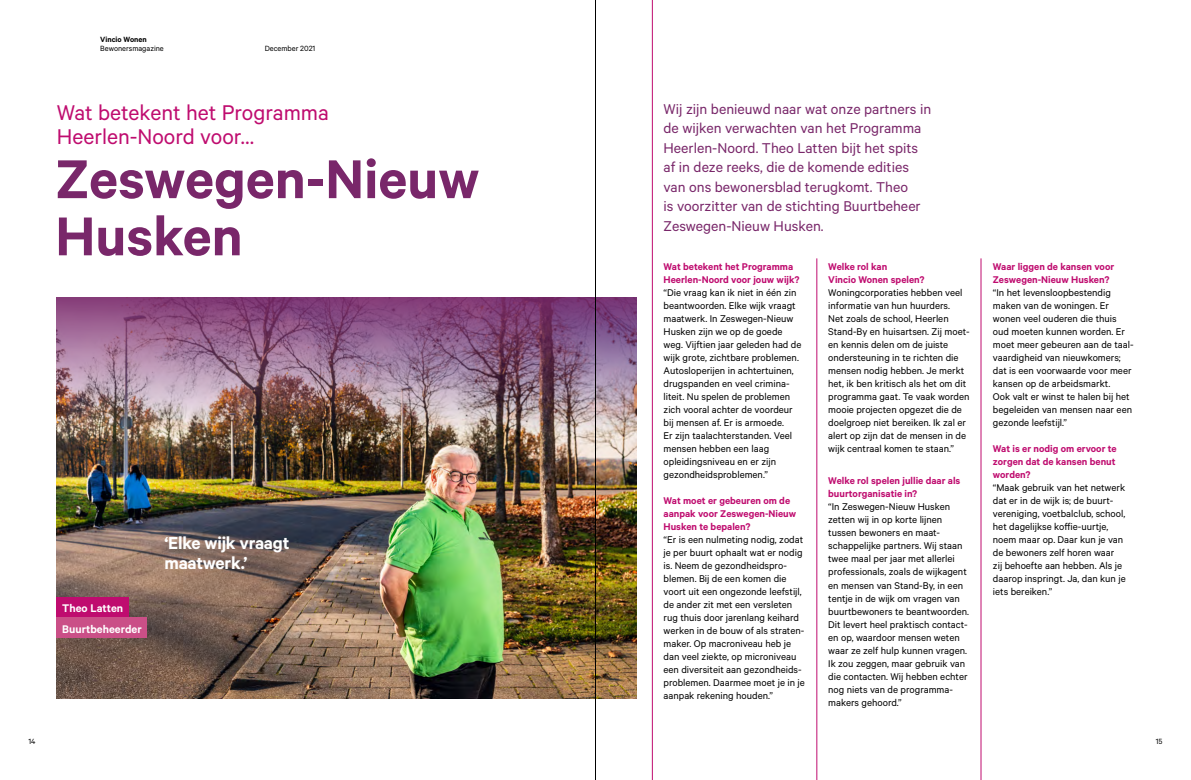
<style>
.page{position:relative;width:1191px;height:780px;background:#fff}
.page>*{position:absolute;margin:0;border:0;box-sizing:border-box;transform-origin:0 0}
.t1{font:600 61.5px/57.1px "Calibre";color:#79276a}
.t2{font:24px/24px "Calibre";color:#bf0c6f}
.t3{font:600 19.5px/20px "Calibre";letter-spacing:-.01em;color:#fff}
.t4{font:16px/19.5px "Calibre";color:#79276a}
.t5{font:600 12.5px/20.7px "Calibre";color:#fff}
.t6{font:11px/13px "Calibre";color:#000}
.t7{font:600 11px/13px "Calibre";color:#bf0c6f}
.t8{font:8.5px "Calibre";color:#000}
.t9{font:600 8.5px "Calibre";color:#000}
</style>
<div class="page">
<img style="left:57px;top:460px;width:579px;height:238px">
<img style="left:56px;top:297px;width:580px;height:163px">
<div style="left:57px;top:596px;width:72px;height:21px;background:#bf0c6f"></div>
<div style="left:57px;top:617px;width:90px;height:21px;background:#ca4f87"></div>
<hr style="left:980px;top:258px;width:1px;height:522px;background:#bf0c6f">
<hr style="left:816px;top:258px;width:1px;height:522px;background:#bf0c6f">
<hr style="left:652px;top:0;width:1px;height:780px;background:#bf0c6f">
<hr style="left:595px;top:0;width:1px;height:780px;background:#000">
<p class="t9" style="left:100px;top:34px;width:48px">Vincio Wonen</p>
<p class="t8" style="left:100px;top:43px;width:65px">Bewonersmagazine</p>
<p class="t8" style="left:265px;top:43px;width:52px">December 2021</p>
<h2 class="t2" style="left:57px;top:100px;width:274px">Wat betekent het Programma<br>Heerlen-Noord voor…</h2>
<h1 class="t1" style="left:55px;top:149px;width:426px">Zeswegen-Nieuw<br>Husken</h1>
<p class="t5" style="left:62px;top:597px;width:81px">Theo Latten<br>Buurtbeheerder</p>
<h3 class="t3" style="left:164px;top:532px;width:126px">‘Elke wijk vraagt maatwerk.’</h3>
<p class="t4" style="left:663px;top:98px;width:269px">Wij zijn benieuwd naar wat onze partners in de wijken verwachten van het Programma Heerlen-Noord. Theo Latten bijt het spits af in deze reeks, die de komende edities van ons bewonersblad terugkomt. Theo<br>is voorzitter van de stichting Buurtbeheer Zeswegen-Nieuw Husken.</p>
<p class="t7" style="left:663px;top:259px;width:138px">Wat betekent het Programma<br>Heerlen-Noord voor jouw wijk?</p>
<p class="t6" style="left:663px;top:285px;width:139px">“Die vraag kan ik niet in één zin beantwoorden. Elke wijk vraagt maatwerk. In Zeswegen-Nieuw<br>Husken zijn we op de goede weg. Vijftien jaar geleden had de wijk grote, zichtbare problemen.<br>Autosloperijen in achtertuinen, drugspanden en veel crimina&shy;liteit. Nu spelen de problemen zich vooral achter de voordeur bij mensen af. Er is armoede.<br>Er zijn taalachterstanden. Veel mensen hebben een laag opleidingsniveau en er zijn gezondheidsproblemen.”</p>
<p class="t7" style="left:663px;top:493px;width:134px">Wat moet er gebeuren om de aanpak voor Zeswegen-Nieuw<br>Husken te bepalen?</p>
<p class="t6" style="left:663px;top:532px;width:143px">“Er is een nulmeting nodig, zodat je per buurt ophaalt wat er nodig is. Neem de gezondheidspro&shy;blemen. Bij de een komen die voort uit een ongezonde leefstijl, de ander zit met een versleten rug thuis door jarenlang keihard werken in de bouw of als straten&shy;maker. Op macroniveau heb je dan veel ziekte, op microniveau een diversiteit aan gezondheids&shy;problemen. Daarmee moet je in je aanpak rekening houden.”</p>
<p class="t7" style="left:828px;top:259px;width:98px">Welke rol kan<br>Vincio Wonen spelen?</p>
<p class="t6" style="left:828px;top:285px;width:143px">Woningcorporaties hebben veel informatie van hun huurders.<br>Net zoals de school, Heerlen<br>Stand-By en huisartsen. Zij moet&shy;en kennis delen om de juiste ondersteuning in te richten die mensen nodig hebben. Je merkt het, ik ben kritisch als het om dit programma gaat. Te vaak worden mooie projecten opgezet die de doelgroep niet bereiken. Ik zal er alert op zijn dat de mensen in de wijk centraal komen te staan.”</p>
<p class="t7" style="left:828px;top:474px;width:134px">Welke rol spelen jullie daar als buurtorganisatie in?</p>
<p class="t6" style="left:828px;top:500px;width:142px">“In Zeswegen-Nieuw Husken zetten wij in op korte lijnen tussen bewoners en maat&shy;schappelijke partners. Wij staan twee maal per jaar met allerlei professionals, zoals de wijkagent en mensen van Stand-By, in een tentje in de wijk om vragen van buurtbewoners te beantwoorden.<br>Dit levert heel praktisch contact&shy;en op, waardoor mensen weten waar ze zelf hulp kunnen vragen.<br>Ik zou zeggen, maar gebruik van die contacten. Wij hebben echter nog niets van de programma&shy;makers gehoord.”</p>
<p class="t7" style="left:993px;top:259px;width:123px">Waar liggen de kansen voor<br>Zeswegen-Nieuw Husken?</p>
<p class="t6" style="left:993px;top:285px;width:142px">“In het levensloopbestendig maken van de woningen. Er wonen veel ouderen die thuis oud moeten kunnen worden. Er moet meer gebeuren aan de taal&shy;vaardigheid van nieuwkomers; dat is een voorwaarde voor meer kansen op de arbeidsmarkt.<br>Ook valt er winst te halen bij het begeleiden van mensen naar een gezonde leefstijl.”</p>
<p class="t7" style="left:993px;top:441px;width:125px;text-align:justify">Wat is er nodig om ervoor te zorgen dat de kansen benut worden?</p>
<p class="t6" style="left:993px;top:480px;width:134px">“Maak gebruik van het netwerk dat er in de wijk is; de buurt&shy;vereniging, voetbalclub, school, het dagelijkse koffie-uurtje, noem maar op. Daar kun je van de bewoners zelf horen waar zij behoefte aan hebben. Als je daarop inspringt. Ja, dan kun je iets bereiken.”</p>
<p class="t8" style="left:28px;top:736px;width:9px">14</p>
<p class="t8" style="left:1155px;top:736px;width:8px">15</p>
</div>
